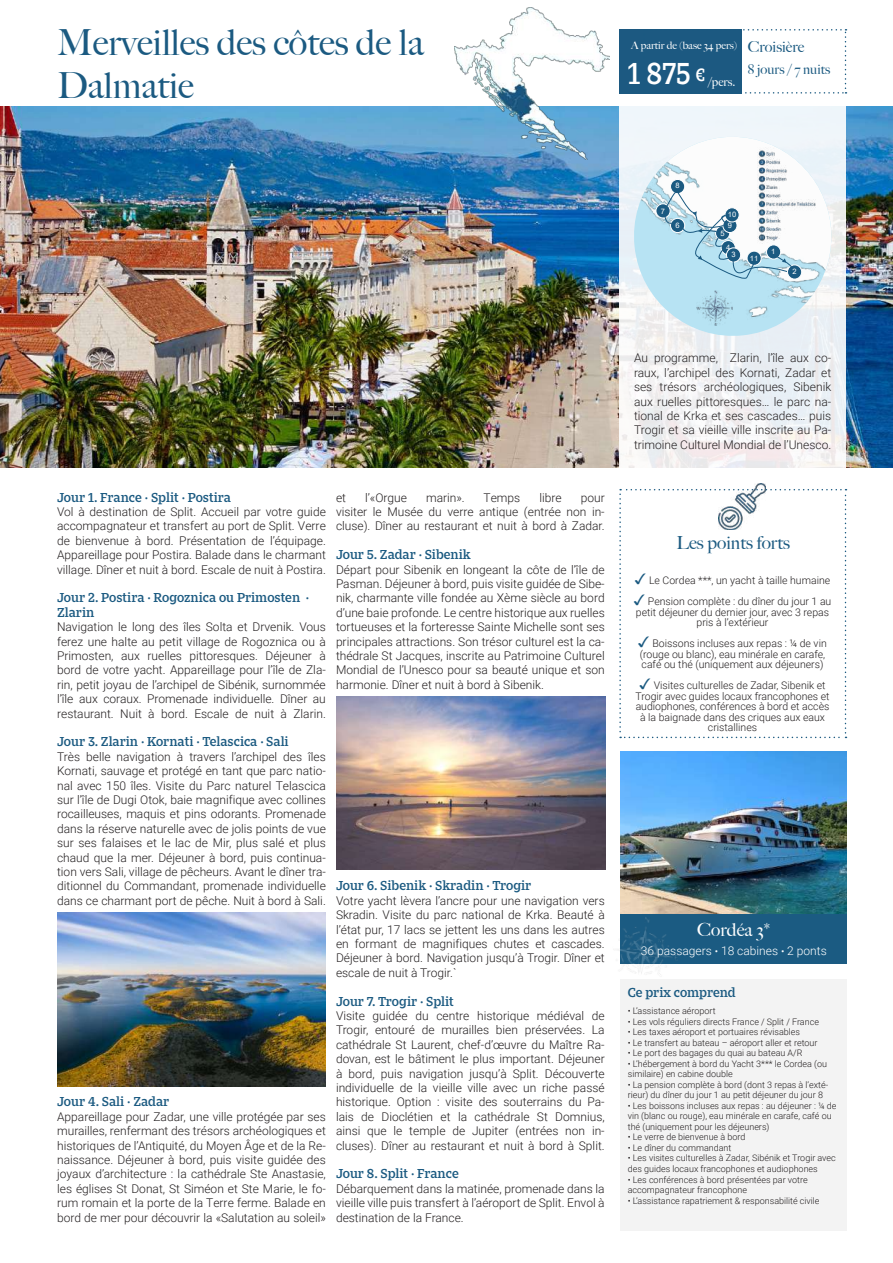
<style>
.page{position:relative;width:893px;height:1263px;background:#fff}
.page>*{position:absolute;margin:0;border:0;box-sizing:border-box;transform-origin:0 0}
.t1{font:500 36px/43.2px "Big Caslon";color:#1b5a81}
.t2{font:28.05px "Zin Slab Demo";color:#fff;scale:.91 1}
.t3{font:500 18px "Big Caslon";color:#1b5a81}
.t4{font:500 18px "Big Caslon";color:#fff}
.t5{font:16.5px "Zin Slab Demo";color:#fff;scale:.91 1}
.t6{font:500 13.5px "Big Caslon";color:#1b5a81}
.t7{font:300 12px/14.4px "Roboto";color:#231f20;text-align:justify}
.t8{font:12px/14.4px "Zin Slab Demo";color:#1b5a81}
.t9{font:300 12px "Roboto";color:#fff}
.t10{font:500 12px "Big Caslon";color:#fff}
.t11{font:300 10.5px/10.5px "Roboto";color:#231f20;text-align:center}
.t12{font:500 10.5px "Big Caslon";color:#fff}
.t13{font:300 9px/10.5px "Roboto";color:#231f20}
.t14{font:7.5px "Arial Unicode MS";color:#fff}
.s1{font-size:15px;color:#1b5a81}
.s2{font-family:"Roboto";font-weight:300;font-size:10.5px}
.s3{font-family:"Arial Unicode MS";font-weight:400;font-size:15px;color:#1b5a81}
.s4{font-size:10.5px}
</style>
<div class="page">
<img style="left:0;top:107px;width:893px;height:361px">
<div style="left:619px;top:29px;width:123px;height:65px;background:#1c5981"></div>
<svg style="left:743px;top:29px;width:103px;height:65px"></svg>
<svg style="left:619px;top:489px;width:227px;height:249px"></svg>
<div style="left:619px;top:102px;width:227px;height:379px;background:linear-gradient(to bottom,#ecf3f8,#f4f2f3)"></div>
<div style="left:620px;top:980px;width:226px;height:251px;background:#f3f3f3"></div>
<img style="left:719px;top:483px;width:46px;height:46px">
<img style="left:337px;top:696px;width:269px;height:174px">
<img style="left:620px;top:751px;width:226px;height:164px">
<img style="left:620px;top:861px;width:227px;height:29px">
<img style="left:57px;top:912px;width:269px;height:174px">
<img style="left:454px;top:7px;width:156px;height:152px">
<div style="left:620px;top:915px;width:226px;height:49px;background:#1b5b82"></div>
<img style="left:618px;top:913px;width:65px;height:62px">
<svg style="left:629px;top:132px;width:207px;height:209px"></svg>
<h1 class="t1" style="left:57px;top:19px;width:368px">Merveilles des côtes de la<br>Dalmatie</h1>
<p class="t12" style="left:631px;top:36px;width:175px">A partir de (base 34 pers) <span class="s1">Croisière</span></p>
<p class="t6" style="left:748px;top:58px;width:84px">8 jours / 7 nuits</p>
<p class="t10" style="left:708px;top:72px;width:29px">/pers.</p>
<h2 class="t2" style="left:628px;top:59px;width:71px">1 875</h2>
<h3 class="t5" style="left:696px;top:66px;width:11px">€</h3>
<p class="t14" style="left:661px;top:206px;width:6px">7</p>
<p class="t14" style="left:675px;top:180px;width:6px">8</p>
<p class="t14" style="left:675px;top:219px;width:6px">6</p>
<p class="t14" style="left:728px;top:209px;width:10px">10</p>
<p class="t14" style="left:728px;top:220px;width:6px">9</p>
<p class="t14" style="left:720px;top:228px;width:6px">5</p>
<p class="t14" style="left:726px;top:242px;width:6px">4</p>
<p class="t14" style="left:731px;top:249px;width:6px">3</p>
<p class="t14" style="left:750px;top:253px;width:10px">11</p>
<p class="t14" style="left:771px;top:246px;width:6px">1</p>
<p class="t14" style="left:792px;top:266px;width:6px">2</p>
<p class="t8" style="left:57px;top:490px;width:175px">Jour 1. France <span class="s2">•</span> Split <span class="s2">•</span> Postira</p>
<p class="t7" style="left:57px;top:504px;width:270px">Vol à destination de Split. Accueil par votre guide accompagnateur et transfert au port de Split. Verre de bienvenue à bord. Présentation de l’équipage.<br>Appareillage pour Postira. Balade dans le charmant village. Dîner et nuit à bord. Escale de nuit à Postira.</p>
<p class="t8" style="left:57px;top:591px;width:254px">Jour 2. Postira <span class="s2">•</span> Rogoznica ou Primosten <span class="s2">•<br></span>Zlarin</p>
<p class="t7" style="left:57px;top:619px;width:270px">Navigation le long des îles Solta et Drvenik. Vous ferez une halte au petit village de Rogoznica ou à Primosten, aux ruelles pittoresques. Déjeuner à bord de votre yacht. Appareillage pour l’île de Zla&shy;rin, petit joyau de l’archipel de Sibénik, surnommée l’île aux coraux. Promenade individuelle. Dîner au restaurant. Nuit à bord. Escale de nuit à Zlarin.</p>
<p class="t8" style="left:57px;top:735px;width:233px">Jour 3. Zlarin <span class="s2">•</span> Kornati <span class="s2">•</span> Telascica <span class="s2">•</span> Sali</p>
<p class="t7" style="left:57px;top:749px;width:270px">Très belle navigation à travers l’archipel des îles Kornati, sauvage et protégé en tant que parc natio&shy;nal avec 150 îles. Visite du Parc naturel Telascica sur l’île de Dugi Otok, baie magnifique avec collines rocailleuses, maquis et pins odorants. Promenade dans la réserve naturelle avec de jolis points de vue sur ses falaises et le lac de Mir, plus salé et plus chaud que la mer. Déjeuner à bord, puis continua&shy;tion vers Sali, village de pêcheurs. Avant le dîner tra&shy;ditionnel du Commandant, promenade individuelle dans ce charmant port de pêche. Nuit à bord à Sali.</p>
<p class="t8" style="left:57px;top:1095px;width:114px">Jour 4. Sali <span class="s2">•</span> Zadar</p>
<p class="t7" style="left:57px;top:1109px;width:270px">Appareillage pour Zadar, une ville protégée par ses murailles, renfermant des trésors archéologiques et historiques de l’Antiquité, du Moyen Âge et de la Re&shy;naissance. Déjeuner à bord, puis visite guidée des joyaux d’architecture : la cathédrale Ste Anastasie, les églises St Donat, St Siméon et Ste Marie, le fo&shy;rum romain et la porte de la Terre ferme. Balade en bord de mer pour découvrir la «Salutation au soleil»</p>
<p class="t7" style="left:336px;top:490px;width:12px">et</p>
<p class="t7" style="left:365px;top:490px;width:43px">l’«Orgue</p>
<p class="t7" style="left:426px;top:490px;width:40px">marin».</p>
<p class="t7" style="left:484px;top:490px;width:38px">Temps</p>
<p class="t7" style="left:539px;top:490px;width:24px">libre</p>
<p class="t7" style="left:336px;top:490px;width:270px;text-indent:245px">pour visiter le Musée du verre antique (entrée non in&shy;cluse). Dîner au restaurant et nuit à bord à Zadar.</p>
<p class="t8" style="left:336px;top:548px;width:136px">Jour 5. Zadar <span class="s2">•</span> Sibenik</p>
<p class="t7" style="left:336px;top:562px;width:270px">Départ pour Sibenik en longeant la côte de l’île de Pasman. Déjeuner à bord, puis visite guidée de Sibe&shy;nik, charmante ville fondée au Xème siècle au bord d’une baie profonde. Le centre historique aux ruelles tortueuses et la forteresse Sainte Michelle sont ses principales attractions. Son trésor culturel est la ca&shy;thédrale St Jacques, inscrite au Patrimoine Culturel Mondial de l’Unesco pour sa beauté unique et son harmonie. Dîner et nuit à bord à Sibenik.</p>
<p class="t8" style="left:336px;top:879px;width:197px">Jour 6. Sibenik <span class="s2">•</span> Skradin <span class="s2">•</span> Trogir</p>
<p class="t7" style="left:336px;top:893px;width:270px">Votre yacht lèvera l’ancre pour une navigation vers Skradin. Visite du parc national de Krka. Beauté à l’état pur, 17 lacs se jettent les uns dans les autres en formant de magnifiques chutes et cascades.<br>Déjeuner à bord. Navigation jusqu’à Trogir. Dîner et escale de nuit à Trogir.`</p>
<p class="t8" style="left:336px;top:994px;width:119px">Jour 7. Trogir <span class="s2">•</span> Split</p>
<p class="t7" style="left:336px;top:1008px;width:270px">Visite guidée du centre historique médiéval de Trogir, entouré de murailles bien préservées. La cathédrale St Laurent, chef-d’œuvre du Maître Ra&shy;dovan, est le bâtiment le plus important. Déjeuner à bord, puis navigation jusqu’à Split. Découverte individuelle de la vieille ville avec un riche passé historique. Option : visite des souterrains du Pa&shy;lais de Dioclétien et la cathédrale St Domnius, ainsi que le temple de Jupiter (entrées non in&shy;cluses). Dîner au restaurant et nuit à bord à Split.</p>
<p class="t8" style="left:336px;top:1167px;width:124px">Jour 8. Split <span class="s2">•</span> France</p>
<p class="t7" style="left:336px;top:1181px;width:270px">Débarquement dans la matinée, promenade dans la vieille ville puis transfert à l’aéroport de Split. Envol à destination de la France.</p>
<p class="t7" style="left:634px;top:350px;width:199px">Au programme, Zlarin, l’île aux co&shy;raux, l’archipel des Kornati, Zadar et ses trésors archéologiques, Sibenik aux ruelles pittoresques… le parc na&shy;tional de Krka et ses cascades… puis Trogir et sa vieille ville inscrite au Pa&shy;trimoine Culturel Mondial de l’Unesco.</p>
<h3 class="t3" style="left:676px;top:528px;width:115px">Les points forts</h3>
<p class="t11" style="left:635px;top:575px;width:197px"><span class="s3">✓</span> Le Cordea ***, un yacht à taille humaine</p>
<p class="t11" style="left:634px;top:596px;width:199px"><span class="s3">✓</span> Pension complète : du dîner du jour 1 au petit déjeuner du dernier jour, avec 3 repas pris à l’extérieur</p>
<p class="t11" style="left:638px;top:638px;width:190px;text-align:left"><span class="s3">✓</span> Boissons incluses aux repas : ¼ de vin (rouge ou blanc), eau minérale en carafe, café ou thé (uniquement aux déjeuners)</p>
<p class="t11" style="left:635px;top:680px;width:196px"><span class="s3">✓</span> Visites culturelles de Zadar, Sibenik et Trogir avec guides locaux francophones et audiophones, conférences à bord et accès à la baignade dans des criques aux eaux cristallines</p>
<h3 class="t4" style="left:697px;top:915px;width:75px">Cordéa 3*</h3>
<p class="t9" style="left:641px;top:942px;width:187px">36 passagers <span class="s4">•</span> 18 cabines <span class="s4">•</span> 2 ponts</p>
<p class="t8" style="left:628px;top:985px;width:109px">Ce prix comprend</p>
<p class="t13" style="left:628px;top:1006px;width:89px">• L’assistance aéroport</p>
<p class="t13" style="left:628px;top:1016px;width:193px">• Les vols réguliers directs France / Split / France</p>
<p class="t13" style="left:628px;top:1027px;width:174px">• Les taxes aéroport et portuaires révisables</p>
<p class="t13" style="left:628px;top:1037px;width:191px">• Le transfert au bateau – aéroport aller et retour</p>
<p class="t13" style="left:628px;top:1048px;width:176px">• Le port des bagages du quai au bateau A/R</p>
<p class="t13" style="left:628px;top:1058px;width:201px">• L’hébergement à bord du Yacht 3*** le Cordea (ou similaire) en cabine double</p>
<p class="t13" style="left:628px;top:1079px;width:202px">• La pension complète à bord (dont 3 repas à l’exté&shy;rieur) du dîner du jour 1 au petit déjeuner du jour 8</p>
<p class="t13" style="left:628px;top:1100px;width:210px">• Les boissons incluses aux repas : au déjeuner : ¼ de vin (blanc ou rouge), eau minérale en carafe, café ou thé (uniquement pour les déjeuners)</p>
<p class="t13" style="left:628px;top:1132px;width:119px">• Le verre de bienvenue à bord</p>
<p class="t13" style="left:628px;top:1142px;width:105px">• Le dîner du commandant</p>
<p class="t13" style="left:628px;top:1153px;width:210px">• Les visites culturelles à Zadar, Sibénik et Trogir avec des guides locaux francophones et audiophones</p>
<p class="t13" style="left:628px;top:1174px;width:182px">• Les conférences à bord présentées par votre accompagnateur francophone</p>
<p class="t13" style="left:628px;top:1195px;width:193px">• L’assistance rapatriement &amp; responsabilité civile</p>
</div>
